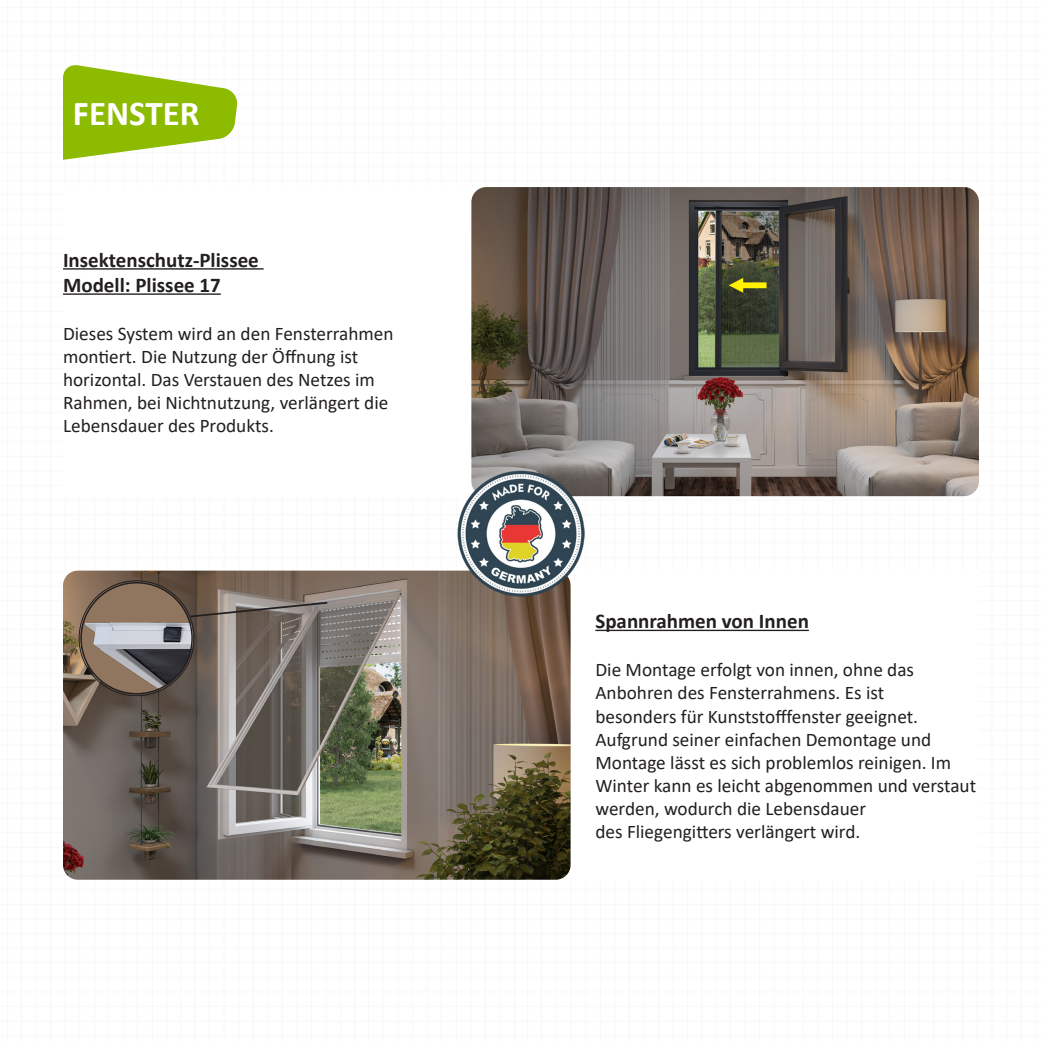
<style>
.page{position:relative;width:1042px;height:1042px;background:#fff}
.page>*{position:absolute;margin:0;border:0;box-sizing:border-box;transform-origin:0 0}
.t1{font:700 35px "Calibri";color:#fff}
.t2{font:700 21px "Calibri";color:#231f20}
.t3{font:19.25px/23.1px "Calibri";color:#231f20}
</style>
<div class="page">
<img style="left:471px;top:187px;width:508px;height:309px">
<img style="left:63px;top:570px;width:507px;height:310px">
<hr style="left:63px;top:268px;width:201px;height:2px;background:#231f20">
<hr style="left:63px;top:293px;width:158px;height:2px;background:#231f20">
<hr style="left:595px;top:630px;width:214px;height:1px;background:#231f20">
<svg style="left:63px;top:65px;width:175px;height:95px"></svg>
<svg style="left:188px;top:601px;width:141px;height:17px;background:#7c736d"></svg>
<div style="left:80px;top:582px;width:113px;height:112px;background:#90765f;border-radius:50%"></div>
<img style="left:85px;top:622px;width:108px;height:72px">
<svg style="left:729px;top:278px;width:37px;height:15px"></svg>
<img style="left:458px;top:470px;width:126px;height:127px">
<p class="t1" style="left:73px;top:88px;width:128px">FENSTER</p>
<p class="t2" style="left:63px;top:245px;width:197px">Insektenschutz-Plissee</p>
<p class="t2" style="left:63px;top:270px;width:159px">Modell: Plissee 17</p>
<p class="t3" style="left:63px;top:322px;width:332px">Dieses System wird an den Fensterrahmen</p>
<p class="t3" style="left:63px;top:345px;width:297px">montiert. Die Nutzung der Öffnung ist</p>
<p class="t3" style="left:63px;top:368px;width:313px">horizontal. Das Verstauen des Netzes im</p>
<p class="t3" style="left:63px;top:391px;width:327px">Rahmen, bei Nichtnutzung, verlängert die</p>
<p class="t3" style="left:63px;top:414px;width:212px">Lebensdauer des Produkts.</p>
<p class="t2" style="left:595px;top:606px;width:215px">Spannrahmen von Innen</p>
<p class="t3" style="left:595px;top:658px;width:320px">Die Montage erfolgt von innen, ohne das</p>
<p class="t3" style="left:595px;top:681px;width:290px">Anbohren des Fensterrahmens. Es ist</p>
<p class="t3" style="left:595px;top:704px;width:382px">besonders für Kunststofffenster geeignet.<br>Aufgrund seiner einfachen Demontage und Montage lässt es sich problemlos reinigen. Im Winter kann es leicht abgenommen und verstaut werden, wodurch die Lebensdauer</p>
<p class="t3" style="left:595px;top:819px;width:266px">des Fliegengitters verlängert wird.</p>
</div>
